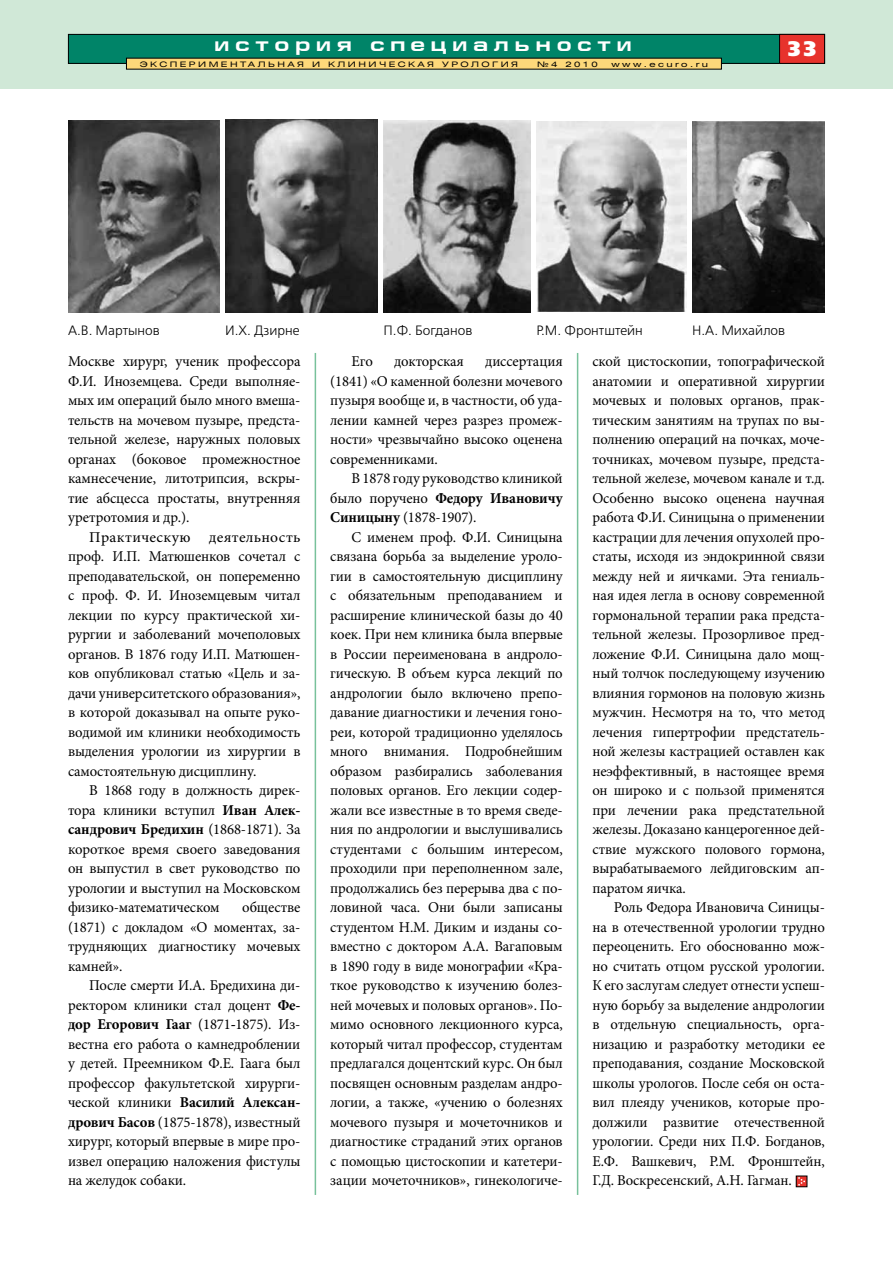
<style>
.page{position:relative;width:893px;height:1263px;background:#fff}
.page>*{position:absolute;margin:0;border:0;box-sizing:border-box;transform-origin:0 0}
.t1{font:21px "Free Set Black C";color:#fff}
.t2{font:700 19.5px "Europe Ext";letter-spacing:.3em;color:#fff}
.t3{font:15px/19.5px "Minion Pro";letter-spacing:-.01em;color:#000;text-align:justify}
.t4{font:15px/19.5px "Minion Pro";letter-spacing:-.01em;color:#000;text-align:justify;scale:1.04 1}
.t5{font:13.5px "Free Set C";color:#000}
.t6{font:7.5px "Helios Ext";letter-spacing:.26em;color:#000;scale:1.25 1}
.s1{font-weight:700}
</style>
<div class="page">
<div style="left:0;top:0;width:893px;height:89px;background:#d0e8d7"></div>
<div style="left:68px;top:34px;width:757px;height:29px;background:#008468"></div>
<div style="left:68px;top:34px;width:757px;height:30px;border:1px solid #000"></div>
<div style="left:780px;top:34px;width:45px;height:29px;background:#e7332c"></div>
<div style="left:779px;top:34px;width:46px;height:30px;border:1px solid #000"></div>
<svg style="left:126px;top:58px;width:596px;height:12px;background:#d7b96a"></svg>
<img style="left:68px;top:120px;width:151px;height:193px">
<hr style="left:315px;top:353px;width:1px;height:842px;background:#78c19b">
<hr style="left:577px;top:353px;width:1px;height:842px;background:#78c19b">
<svg style="left:798px;top:1177px;width:7px;height:9px"></svg>
<img style="left:225px;top:119px;width:153px;height:194px">
<img style="left:383px;top:120px;width:148px;height:193px">
<img style="left:536px;top:121px;width:150px;height:191px">
<img style="left:692px;top:121px;width:133px;height:192px">
<h2 class="t2" style="left:215px;top:33px;width:418px">история специальности</h2>
<p class="t6" style="left:140px;top:59px;width:145px">ЭксперименТАЛЬН АЯ И</p>
<p class="t6" style="left:328px;top:59px;width:25px">КЛИНИ</p>
<p class="t6" style="left:379px;top:59px;width:16px">Ч ЕСК</p>
<p class="t6" style="left:418px;top:59px;width:82px">АЯ УР ОЛОГИ Я</p>
<p class="t6" style="left:537px;top:59px;width:50px">№4 2010</p>
<p class="t6" style="left:611px;top:59px;width:79px">www.ecuro.ru</p>
<h1 class="t1" style="left:786px;top:37px;width:33px">33</h1>
<p class="t5" style="left:68px;top:324px;width:93px">А.В. Мартынов</p>
<p class="t5" style="left:225px;top:324px;width:76px">И.Х. Дзирне</p>
<p class="t5" style="left:383px;top:324px;width:90px">П.Ф. Богданов</p>
<p class="t5" style="left:536px;top:324px;width:108px">Р.М. Фронтштейн</p>
<p class="t5" style="left:692px;top:324px;width:95px">Н.А. Михайлов</p>
<p class="t3" style="left:68px;top:352px;width:234px">Москве хирург, ученик профессора Ф.И. Иноземцева. Среди выполняе&shy;мых им операций было много вмеша&shy;тельств на мочевом пузыре, предста&shy;тельной железе, наружных половых органах (боковое промежностное камнесечение, литотрипсия, вскры&shy;тие абсцесса простаты, внутренняя уретротомия и др.).</p>
<p class="t4" style="left:68px;top:527px;width:225px;text-indent:21px">Практическую деятельность проф. И.П. Матюшенков сочетал с преподавательской, он попеременно с проф. Ф. И. Иноземцевым читал лекции по курсу практической хи&shy;рургии и заболеваний мочеполовых органов. В 1876 году И.П. Матюшен&shy;ков опубликовал статью «Цель и за&shy;дачи университетского образования», в которой доказывал на опыте руко&shy;водимой им клиники необходимость выделения урологии из хирургии в самостоятельную дисциплину.</p>
<p class="t3" style="left:68px;top:781px;width:234px;text-indent:21px">В 1868 году в должность дирек&shy;тора клиники вступил <span class="s1">Иван Алек&shy;сандрович Бредихин</span> (1868-1871). За короткое время своего заведования он выпустил в свет руководство по урологии и выступил на Московском физико-математическом</p>
<p class="t3" style="left:68px;top:898px;width:234px;text-indent:174px">обществе (1871) с докладом «О моментах, за&shy;трудняющих диагностику мочевых камней».</p>
<p class="t3" style="left:68px;top:976px;width:234px;text-indent:21px">После смерти И.А. Бредихина ди&shy;ректором клиники стал доцент <span class="s1">Фе&shy;дор Егорович Гааг</span> (1871<span class="s1">-</span>1875). Из&shy;вестна его работа о камнедроблении у детей. Преемником Ф.Е. Гаага был профессор факультетской хирурги&shy;ческой клиники <span class="s1">Василий Алексан&shy;дрович Басов</span> (1875-1878), известный хирург, который впервые в мире про&shy;извел операцию наложения фистулы на желудок собаки.</p>
<p class="t3" style="left:351px;top:352px;width:23px">Его</p>
<p class="t3" style="left:394px;top:352px;width:71px">докторская</p>
<p class="t3" style="left:330px;top:352px;width:234px;text-indent:155px">диссертация (1841) «О каменной болезни мочевого пузыря вообще и, в частности, об уда&shy;лении камней через разрез промеж&shy;ности» чрезвычайно высоко оценена современниками.</p>
<p class="t3" style="left:330px;top:469px;width:234px;text-indent:21px">В 1878 году руководство клиникой было поручено <span class="s1">Федору Ивановичу Синицыну</span> (1878-1907).</p>
<p class="t3" style="left:330px;top:527px;width:234px;text-indent:21px">С именем проф. Ф.И. Синицына связана борьба за выделение уроло&shy;гии в самостоятельную дисциплину с обязательным преподаванием и расширение клинической базы до 40 коек. При нем клиника была впервые в России переименована в андроло&shy;гическую. В объем курса лекций по андрологии было включено препо&shy;давание диагностики и лечения гоно&shy;реи, которой традиционно уделялось много внимания. Подробнейшим образом разбирались заболевания половых органов. Его лекции содер&shy;жали все известные в то время сведе&shy;ния по андрологии и выслушивались студентами с большим интересом, проходили при переполненном зале, продолжались без перерыва два с по&shy;ловиной часа. Они были записаны студентом Н.М. Диким и изданы со&shy;вместно с доктором А.А. Вагаповым в 1890 году в виде монографии «Кра&shy;ткое руководство к изучению болез&shy;ней мочевых и половых органов». По&shy;мимо основного лекционного курса, который читал профессор, студентам предлагался доцентский курс. Он был посвящен основным разделам андро&shy;логии, а также, «учению о болезнях мочевого пузыря и мочеточников и диагностике страданий этих органов с помощью цистоскопии и катетери&shy;зации мочеточников», гинекологиче-</p>
<p class="t3" style="left:592px;top:352px;width:234px">ской цистоскопии, топографической анатомии и оперативной хирургии мочевых и половых органов, прак&shy;тическим занятиям на трупах по вы&shy;полнению операций на почках, моче&shy;точниках, мочевом пузыре, предста&shy;тельной железе, мочевом канале и т.д.<br>Особенно высоко оценена научная работа Ф.И. Синицына о применении кастрации для лечения опухолей про&shy;статы, исходя из эндокринной связи между ней и яичками. Эта гениаль&shy;ная идея легла в основу современной гормональной терапии рака предста&shy;тельной железы. Прозорливое пред&shy;ложение Ф.И. Синицына дало мощ&shy;ный толчок последующему изучению влияния гормонов на половую жизнь мужчин. Несмотря на то, что метод лечения гипертрофии предстатель&shy;ной железы кастрацией оставлен как неэффективный, в настоящее время он широко и с пользой применятся при лечении рака предстательной железы. Доказано канцерогенное дей&shy;ствие мужского полового гормона, вырабатываемого лейдиговским ап&shy;паратом яичка.</p>
<p class="t3" style="left:592px;top:898px;width:234px;text-indent:21px">Роль Федора Ивановича Синицы&shy;на в отечественной урологии трудно переоценить. Его обоснованно мож&shy;но считать отцом русской урологии.<br>К его заслугам следует отнести успеш&shy;ную борьбу за выделение андрологии в отдельную специальность, орга&shy;низацию и разработку методики ее преподавания, создание Московской школы урологов. После себя он оста&shy;вил плеяду учеников, которые про&shy;должили развитие отечественной урологии. Среди них П.Ф. Богданов, Е.Ф. Вашкевич, P.M. Фронштейн, Г.Д. Воскресенский, А.Н. Гагман.</p>
</div>
